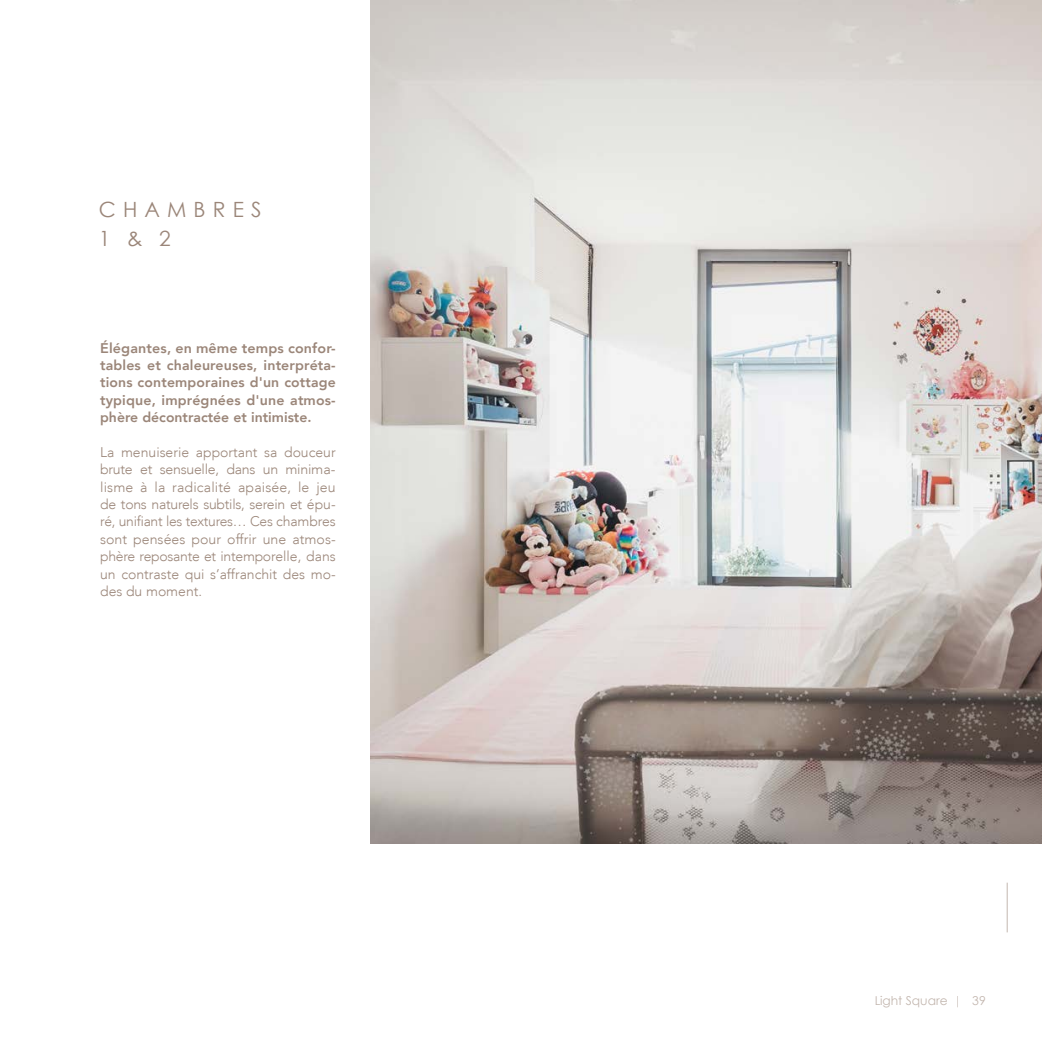
<style>
.page{position:relative;width:1042px;height:1042px;background:#fff}
.page>*{position:absolute;margin:0;border:0;box-sizing:border-box;transform-origin:0 0}
.t1{font:21px "Century Gothic";letter-spacing:.34em;color:#9b8679}
.t2{font:300 14px/17.3px "Avenir LT";color:#9b8679;text-align:justify}
.t3{font:800 14px/17.3px "Avenir";color:#9b8679;text-align:justify}
.t4{font:12.25px "Century Gothic";color:#9b8679}
</style>
<div class="page">
<hr style="left:1007px;top:882px;width:1px;height:50px;background:#9b8679">
<img style="left:370px;top:0;width:672px;height:843px">
<p class="t1" style="left:99px;top:194px;width:164px">CHAMBRES</p>
<p class="t1" style="left:99px;top:224px;width:73px">1 &amp; 2</p>
<p class="t3" style="left:100px;top:339px;width:237px">Élégantes, en même temps confor&shy;tables et chaleureuses, interpréta&shy;tions contemporaines d'un cottage typique, imprégnées d'une atmos&shy;phère décontractée et intimiste.</p>
<p class="t2" style="left:100px;top:443px;width:237px">La menuiserie apportant sa douceur brute et sensuelle, dans un minima&shy;lisme à la radicalité apaisée, le jeu de tons naturels subtils, serein et épu&shy;ré, unifiant les textures… Ces chambres sont pensées pour offrir une atmos&shy;phère reposante et intemporelle, dans un contraste qui s’affranchit des mo&shy;des du moment.</p>
<p class="t4" style="left:874px;top:992px;width:113px">Light Square | 39</p>
</div>
